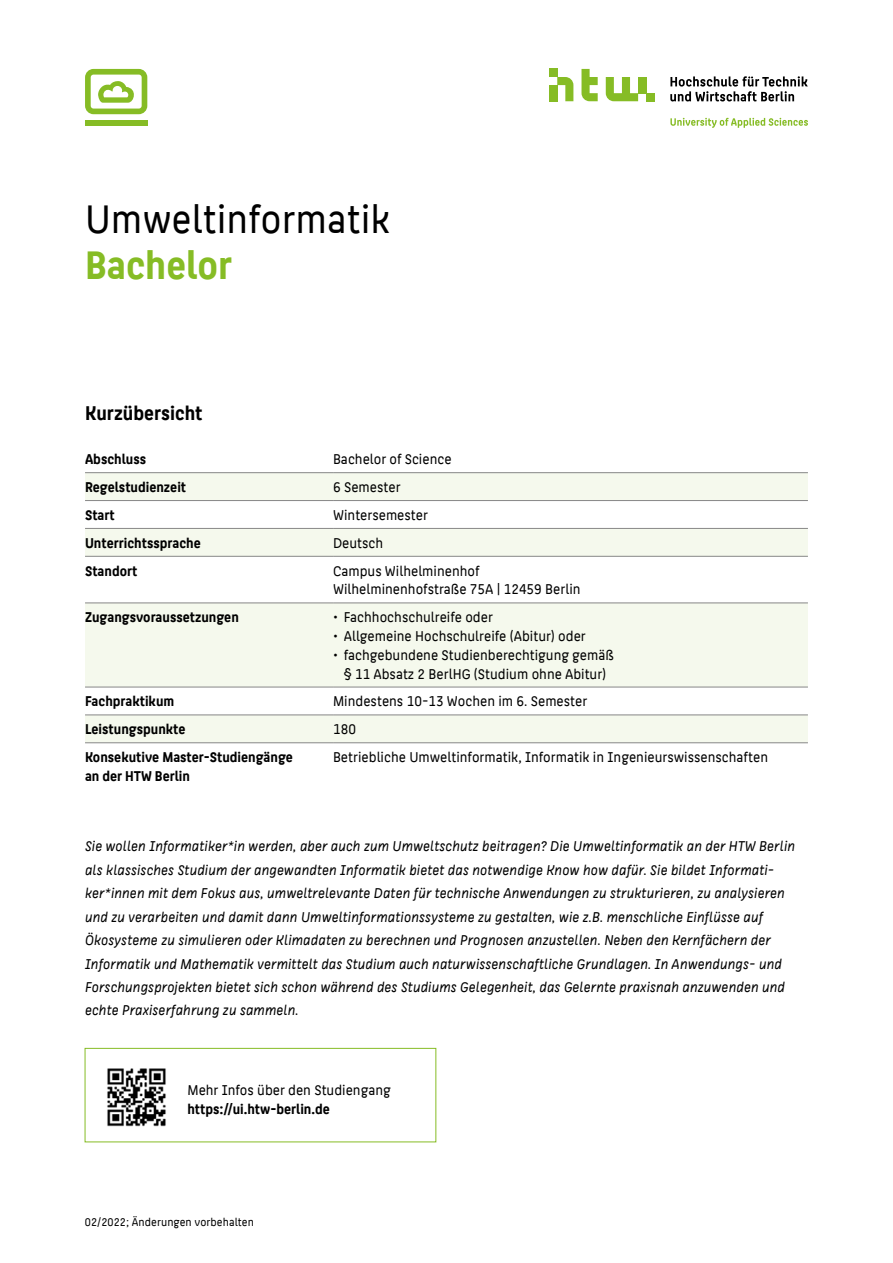
<style>
.page{position:relative;width:893px;height:1263px;background:#fff}
.page>*{position:absolute;margin:0;border:0;box-sizing:border-box;transform-origin:0 0}
.t1{font:42px "HTW Berlin Office";color:#000}
.t2{font:700 42px "HTW Berlin Office";color:#86bc25}
.t3{font:700 21px "HTW Berlin Office";color:#000}
.t4{font:italic 15px/23.4px "HTW Berlin Office";color:#000}
.t5{font:15px/18.8px "HTW Berlin Office";color:#000}
.t6{font:700 15px/18.8px "HTW Berlin Office";color:#000}
.t7{font:12px "HTW Berlin Office";letter-spacing:.005em;color:#000}
</style>
<div class="page">
<div style="left:85px;top:1048px;width:351px;height:94px;border:1px solid #86bc25"></div>
<svg style="left:85px;top:473px;width:723px;height:269px;fill:#f5f9ed"></svg>
<hr style="left:333px;top:715px;width:475px;height:1px;background:#878787">
<hr style="left:333px;top:742px;width:475px;height:1px;background:#878787">
<hr style="left:333px;top:472px;width:475px;height:1px;background:#878787">
<hr style="left:333px;top:500px;width:475px;height:1px;background:#878787">
<hr style="left:85px;top:603px;width:248px;height:1px;background:#878787">
<hr style="left:333px;top:603px;width:475px;height:1px;background:#878787">
<hr style="left:85px;top:687px;width:248px;height:1px;background:#878787">
<hr style="left:333px;top:687px;width:475px;height:1px;background:#878787">
<hr style="left:85px;top:715px;width:248px;height:1px;background:#878787">
<hr style="left:85px;top:742px;width:248px;height:1px;background:#878787">
<hr style="left:85px;top:528px;width:248px;height:1px;background:#878787">
<hr style="left:85px;top:556px;width:248px;height:1px;background:#878787">
<hr style="left:85px;top:472px;width:248px;height:1px;background:#878787">
<hr style="left:85px;top:500px;width:248px;height:1px;background:#878787">
<hr style="left:333px;top:528px;width:475px;height:1px;background:#878787">
<hr style="left:333px;top:556px;width:475px;height:1px;background:#878787">
<img style="left:107px;top:1068px;width:59px;height:59px">
<svg style="left:670px;top:76px;width:138px;height:25px"></svg>
<svg style="left:670px;top:118px;width:138px;height:10px"></svg>
<div style="left:638px;top:77px;width:8px;height:16px;background:#86bc25"></div>
<div style="left:646px;top:93px;width:8px;height:8px;background:#86bc25"></div>
<svg style="left:581px;top:69px;width:17px;height:32px"></svg>
<svg style="left:606px;top:77px;width:32px;height:24px"></svg>
<div style="left:549px;top:85px;width:8px;height:16px;background:#86bc25"></div>
<div style="left:549px;top:69px;width:8px;height:8px;background:#86bc25"></div>
<svg style="left:557px;top:77px;width:16px;height:24px"></svg>
<div style="left:85px;top:120px;width:62px;height:6px;background:#86bc25"></div>
<svg style="left:85px;top:69px;width:62px;height:45px"></svg>
<h1 class="t1" style="left:85px;top:196px;width:307px">Umweltinformatik</h1>
<h1 class="t2" style="left:85px;top:242px;width:149px">Bachelor</h1>
<h2 class="t3" style="left:85px;top:401px;width:119px">Kurzübersicht</h2>
<p class="t6" style="left:85px;top:450px;width:63px">Abschluss</p>
<p class="t5" style="left:333px;top:450px;width:120px">Bachelor of Science</p>
<p class="t6" style="left:85px;top:478px;width:103px">Regelstudienzeit</p>
<p class="t5" style="left:333px;top:478px;width:69px">6 Semester</p>
<p class="t6" style="left:85px;top:506px;width:31px">Start</p>
<p class="t5" style="left:333px;top:506px;width:97px">Wintersemester</p>
<p class="t6" style="left:85px;top:534px;width:117px">Unterrichtssprache</p>
<p class="t5" style="left:333px;top:534px;width:52px">Deutsch</p>
<p class="t6" style="left:85px;top:562px;width:54px">Standort</p>
<p class="t5" style="left:333px;top:561px;width:249px">Campus Wilhelminenhof<br>Wilhelminenhofstraße 75A | 12459 Berlin</p>
<p class="t6" style="left:85px;top:608px;width:155px">Zugangsvoraussetzungen</p>
<p class="t5" style="left:333px;top:608px;width:161px">• Fachhochschulreife oder</p>
<p class="t5" style="left:333px;top:627px;width:254px">• Allgemeine Hochschulreife (Abitur) oder</p>
<p class="t5" style="left:333px;top:646px;width:282px;text-align:center">• fachgebundene Studienberechtigung gemäß § 11 Absatz 2 BerlHG (Studium ohne Abitur)</p>
<p class="t6" style="left:85px;top:692px;width:91px">Fachpraktikum</p>
<p class="t5" style="left:333px;top:692px;width:256px">Mindestens 10-13 Wochen im 6. Semester</p>
<p class="t6" style="left:85px;top:720px;width:102px">Leistungspunkte</p>
<p class="t5" style="left:333px;top:720px;width:24px">180</p>
<p class="t6" style="left:85px;top:748px;width:209px">Konsekutive Master-Studiengänge an der HTW Berlin</p>
<p class="t5" style="left:333px;top:748px;width:436px">Betriebliche Umweltinformatik, Informatik in Ingenieurswissenschaften</p>
<p class="t4" style="left:85px;top:835px;width:712px">Sie wollen Informatiker*in werden, aber auch zum Umweltschutz beitragen? Die Umweltinformatik an der HTW Berlin als klassisches Studium der angewandten Informatik bietet das notwendige Know how dafür. Sie bildet Informati&shy;ker*innen mit dem Fokus aus, umweltrelevante Daten für technische Anwendungen zu strukturieren, zu analysieren und zu verarbeiten und damit dann Umweltinformationssysteme zu gestalten, wie z.B. menschliche Einflüsse auf Ökosysteme zu simulieren oder Klimadaten zu berechnen und Prognosen anzustellen. Neben den Kernfächern der Informatik und Mathematik vermittelt das Studium auch naturwissenschaftliche Grundlagen. In Anwendungs- und Forschungsprojekten bietet sich schon während des Studiums Gelegenheit, das Gelernte praxisnah anzuwenden und echte Praxiserfahrung zu sammeln.</p>
<p class="t5" style="left:187px;top:1081px;width:205px">Mehr Infos über den Studiengang</p>
<p class="t6" style="left:187px;top:1100px;width:144px">https://ui.htw-berlin.de</p>
<p class="t7" style="left:85px;top:1216px;width:171px">02/2022; Änderungen vorbehalten</p>
</div>
